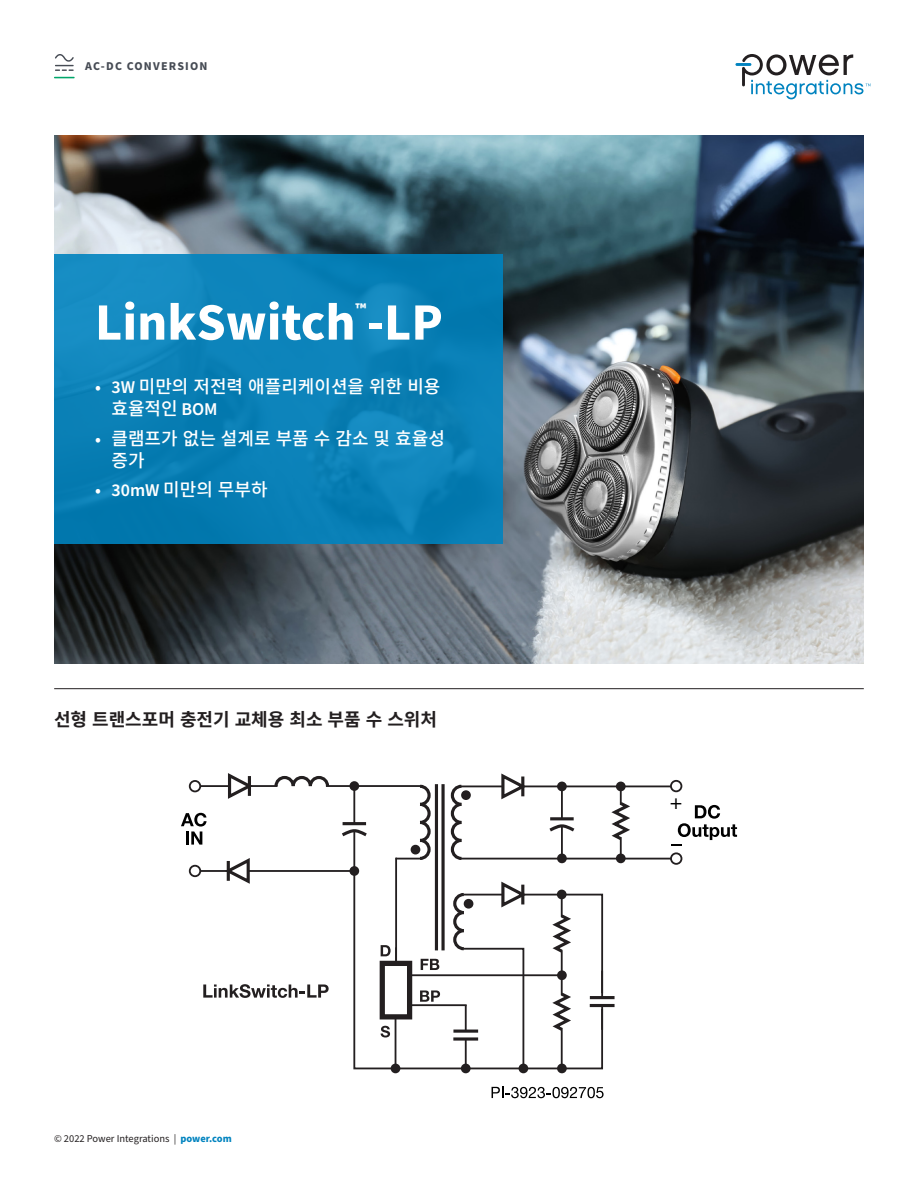
<style>
.page{position:relative;width:918px;height:1188px;background:#fff}
.page>*{position:absolute;margin:0;border:0;box-sizing:border-box;transform-origin:0 0}
.Chip_Name___Blue_box{font:700 52.5px "Source Sans Pro";color:#fff}
.t1{font:21px "Helvetica Neue LT Std";color:#000}
.Bullets___Blue_box{font:500 18px/22.5px "Source Han Sans KR";color:#fff}
.Diagram_Title{font:700 18px "Source Han Sans KR";color:#231f20}
.Chip_Name___Blue_box-2{font:700 15.75px "Source Sans Pro";color:#fff}
.t2{font:700 12px "Source Sans Pro";letter-spacing:.1em;color:#464b54}
.t3{font:10.5px "Source Sans Pro";color:#231f20}
.s1{font-family:"Source Sans Pro";font-weight:600}
.s2{font-weight:700;color:#0083bf}
</style>
<div class="page">
<img style="left:54px;top:135px;width:810px;height:529px">
<hr style="left:735px;top:63px;width:16px;height:3px;background:#0083bf">
<svg style="left:742px;top:54px;width:128px;height:45px"></svg>
<hr style="left:54px;top:688px;width:810px;height:1px;background:#231f20">
<div style="left:54px;top:255px;width:448px;height:289px;background:#0a81b7"></div>
<svg style="left:353px;top:869px;width:251px;height:201px"></svg>
<svg style="left:441px;top:784px;width:4px;height:96px"></svg>
<hr style="left:435px;top:784px;width:3px;height:166px;background:#231f20">
<hr style="left:396px;top:858px;width:26px;height:2px;background:#231f20">
<hr style="left:354px;top:785px;width:69px;height:2px;background:#231f20">
<svg style="left:417px;top:784px;width:14px;height:76px"></svg>
<div style="left:412px;top:846px;width:7px;height:8px;background:#231f20;border-radius:50%"></div>
<div style="left:411px;top:845px;width:9px;height:9px;border:2px solid #231f20;border-radius:50%"></div>
<hr style="left:460px;top:858px;width:211px;height:2px;background:#231f20">
<svg style="left:450px;top:784px;width:15px;height:76px"></svg>
<div style="left:462px;top:791px;width:8px;height:8px;background:#231f20;border-radius:50%"></div>
<div style="left:461px;top:790px;width:10px;height:10px;border:2px solid #231f20;border-radius:50%"></div>
<hr style="left:550px;top:817px;width:24px;height:3px;background:#231f20">
<svg style="left:549px;top:825px;width:26px;height:7px"></svg>
<hr style="left:561px;top:786px;width:2px;height:33px;background:#231f20">
<hr style="left:561px;top:826px;width:2px;height:34px;background:#231f20">
<hr style="left:200px;top:785px;width:30px;height:2px;background:#231f20">
<div style="left:189px;top:780px;width:12px;height:12px;border:2px solid #231f20;border-radius:50%"></div>
<div style="left:670px;top:780px;width:12px;height:12px;border:2px solid #231f20;border-radius:50%"></div>
<div style="left:670px;top:852px;width:12px;height:13px;border:2px solid #231f20;border-radius:50%"></div>
<svg style="left:381px;top:1026px;width:9px;height:12px"></svg>
<div style="left:382px;top:963px;width:28px;height:54px;background:#fff"></div>
<div style="left:380px;top:961px;width:32px;height:58px;border:5px solid #231f20"></div>
<svg style="left:381px;top:945px;width:14px;height:18px"></svg>
<hr style="left:395px;top:1018px;width:1px;height:50px;background:#231f20">
<hr style="left:395px;top:858px;width:2px;height:107px;background:#231f20">
<hr style="left:200px;top:870px;width:154px;height:2px;background:#231f20">
<div style="left:189px;top:865px;width:12px;height:12px;border:2px solid #231f20;border-radius:50%"></div>
<svg style="left:584px;top:993px;width:31px;height:16px"></svg>
<hr style="left:590px;top:996px;width:25px;height:3px;background:#231f20">
<hr style="left:590px;top:1004px;width:25px;height:3px;background:#231f20">
<hr style="left:601px;top:971px;width:2px;height:27px;background:#231f20">
<hr style="left:601px;top:1006px;width:2px;height:24px;background:#231f20">
<svg style="left:407px;top:880px;width:168px;height:190px"></svg>
<hr style="left:521px;top:885px;width:3px;height:19px;background:#231f20">
<svg style="left:671px;top:805px;width:66px;height:41px"></svg>
<svg style="left:181px;top:813px;width:26px;height:32px"></svg>
<div style="left:558px;top:782px;width:8px;height:8px;background:#231f20;border-radius:50%"></div>
<div style="left:557px;top:782px;width:10px;height:9px;border:2px solid #231f20;border-radius:50%"></div>
<div style="left:617px;top:782px;width:8px;height:8px;background:#231f20;border-radius:50%"></div>
<div style="left:616px;top:782px;width:10px;height:9px;border:2px solid #231f20;border-radius:50%"></div>
<div style="left:558px;top:854px;width:8px;height:8px;background:#231f20;border-radius:50%"></div>
<div style="left:557px;top:854px;width:10px;height:9px;border:2px solid #231f20;border-radius:50%"></div>
<div style="left:617px;top:854px;width:8px;height:8px;background:#231f20;border-radius:50%"></div>
<div style="left:616px;top:854px;width:10px;height:9px;border:2px solid #231f20;border-radius:50%"></div>
<div style="left:558px;top:891px;width:8px;height:7px;background:#231f20;border-radius:50%"></div>
<div style="left:557px;top:890px;width:10px;height:9px;border:2px solid #231f20;border-radius:50%"></div>
<div style="left:558px;top:971px;width:8px;height:8px;background:#231f20;border-radius:50%"></div>
<div style="left:557px;top:970px;width:10px;height:10px;border:2px solid #231f20;border-radius:50%"></div>
<div style="left:558px;top:1065px;width:8px;height:7px;background:#231f20;border-radius:50%"></div>
<div style="left:557px;top:1064px;width:10px;height:9px;border:2px solid #231f20;border-radius:50%"></div>
<div style="left:519px;top:1065px;width:8px;height:7px;background:#231f20;border-radius:50%"></div>
<div style="left:519px;top:1064px;width:9px;height:9px;border:2px solid #231f20;border-radius:50%"></div>
<div style="left:462px;top:1065px;width:8px;height:7px;background:#231f20;border-radius:50%"></div>
<div style="left:461px;top:1064px;width:10px;height:9px;border:2px solid #231f20;border-radius:50%"></div>
<div style="left:392px;top:1065px;width:7px;height:7px;background:#231f20;border-radius:50%"></div>
<div style="left:391px;top:1064px;width:9px;height:9px;border:2px solid #231f20;border-radius:50%"></div>
<div style="left:350px;top:867px;width:8px;height:8px;background:#231f20;border-radius:50%"></div>
<div style="left:349px;top:866px;width:10px;height:10px;border:2px solid #231f20;border-radius:50%"></div>
<div style="left:350px;top:782px;width:8px;height:8px;background:#231f20;border-radius:50%"></div>
<div style="left:349px;top:781px;width:10px;height:10px;border:2px solid #231f20;border-radius:50%"></div>
<svg style="left:203px;top:984px;width:126px;height:14px"></svg>
<svg style="left:492px;top:1087px;width:112px;height:11px"></svg>
<svg style="left:225px;top:773px;width:23px;height:26px"></svg>
<hr style="left:248px;top:776px;width:3px;height:20px;background:#231f20">
<svg style="left:221px;top:858px;width:31px;height:26px"></svg>
<hr style="left:227px;top:861px;width:3px;height:20px;background:#231f20">
<svg style="left:274px;top:775px;width:55px;height:12px"></svg>
<hr style="left:249px;top:785px;width:28px;height:2px;background:#231f20">
<hr style="left:326px;top:785px;width:28px;height:2px;background:#231f20">
<hr style="left:343px;top:822px;width:23px;height:3px;background:#231f20">
<svg style="left:342px;top:829px;width:25px;height:10px"></svg>
<hr style="left:353px;top:786px;width:2px;height:38px;background:#231f20">
<hr style="left:353px;top:831px;width:2px;height:40px;background:#231f20">
<hr style="left:620px;top:837px;width:2px;height:22px;background:#231f20">
<svg style="left:608px;top:787px;width:26px;height:56px"></svg>
<hr style="left:460px;top:786px;width:211px;height:1px;background:#231f20">
<svg style="left:499px;top:773px;width:31px;height:27px"></svg>
<hr style="left:521px;top:777px;width:3px;height:19px;background:#231f20">
<svg style="left:55px;top:54px;width:19px;height:17px"></svg>
<svg style="left:54px;top:77px;width:21px;height:1px"></svg>
<p class="t2" style="left:85px;top:58px;width:124px">AC-DC CONVERSION</p>
<p class="Chip_Name___Blue_box" style="left:95px;top:286px;width:349px">LinkSwitch -LP</p>
<p class="Chip_Name___Blue_box-2" style="left:356px;top:298px;width:12px">™</p>
<p class="Bullets___Blue_box" style="left:112px;top:375px;width:330px;text-indent:-16px"><span class="s1">• 3W</span> 미만의 저전력 애플리케이션을 위한 비용 효율적인 <span class="s1">BOM</span></p>
<p class="Bullets___Blue_box" style="left:112px;top:427px;width:335px;text-indent:-16px"><span class="s1">•</span> 클램프가 없는 설계로 부품 수 감소 및 효율성 증가</p>
<p class="Bullets___Blue_box" style="left:95px;top:479px;width:174px"><span class="s1">• 30mW</span> 미만의 무부하</p>
<p class="Diagram_Title" style="left:54px;top:709px;width:385px">선형 트랜스포머 충전기 교체용 최소 부품 수 스위처</p>
<p class="t3" style="left:54px;top:1131px;width:179px">© 2022 Power Integrations | <span class="s2">power.com</span></p>
<p class="t1" style="left:670px;top:789px;width:14px">+</p>
</div>
